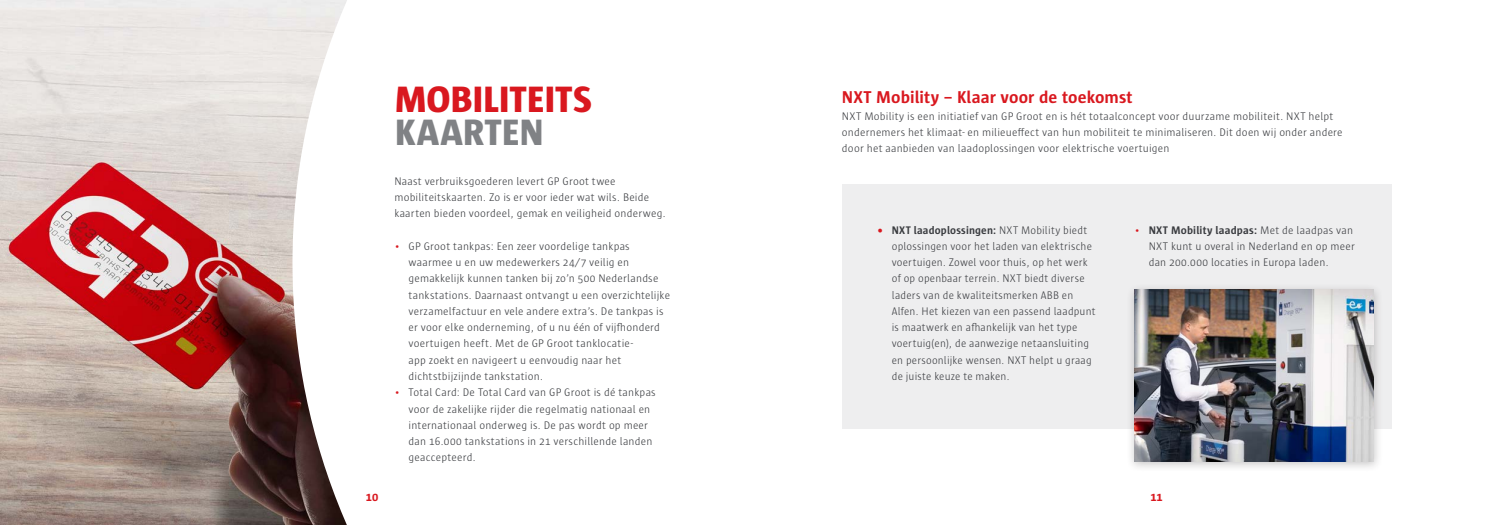
<style>
.page{position:relative;width:1489px;height:525px;background:#fff}
.page>*{position:absolute;margin:0;border:0;box-sizing:border-box;transform-origin:0 0}
.t1{font:800 37.5px "Sun";letter-spacing:-.005em;color:#d9181f}
.t2{font:800 37.5px "Sun";letter-spacing:.005em;color:#808285}
.t3{font:700 17.5px "Sun";letter-spacing:.005em;color:#d9181f}
.t4{font:700 12.5px "Sun";color:#d9181f}
.t5{font:300 11.25px/16.2px "Sun";letter-spacing:.015em;color:#3a3c40}
.s1{color:#d9181f}
.s2{font-weight:700;color:#d9181f}
.s3{font-weight:700}
</style>
<div class="page">
<img style="left:0;top:0;width:292px;height:524px">
<svg style="left:292px;top:0;width:55px;height:524px"></svg>
<div style="left:842px;top:185px;width:549px;height:243px;background:#eeeeef"></div>
<div style="left:1125px;top:283px;width:257px;height:189px;background:#231f20;opacity:.25"></div>
<img style="left:1134px;top:289px;width:239px;height:172px">
<h1 class="t1" style="left:394px;top:78px;width:198px">MOBILITEITS</h1>
<h1 class="t2" style="left:394px;top:112px;width:151px">KAARTEN</h1>
<p class="t5" style="left:394px;top:173px;width:273px">Naast verbruiksgoederen levert GP Groot twee mobiliteitskaarten. Zo is er voor ieder wat wils. Beide kaarten bieden voordeel, gemak en veiligheid onderweg.</p>
<p class="t5" style="left:408px;top:238px;width:263px;text-indent:-14px"><span class="s1">•</span> GP Groot tankpas: Een zeer voordelige tankpas waarmee u en uw medewerkers 24/7 veilig en gemakkelijk kunnen tanken bij zo’n 500 Nederlandse tankstations. Daarnaast ontvangt u een overzichtelijke verzamelfactuur en vele andere extra’s. De tankpas is er voor elke onderneming, of u nu één of vijfhonderd voertuigen heeft. Met de GP Groot tanklocatie-<br>app zoekt en navigeert u eenvoudig naar het dichtstbijzijnde tankstation.</p>
<p class="t5" style="left:408px;top:384px;width:249px;text-indent:-14px"><span class="s1">•</span> Total Card: De Total Card van GP Groot is dé tankpas voor de zakelijke rijder die regelmatig nationaal en internationaal onderweg is. De pas wordt op meer dan 16.000 tankstations in 21 verschillende landen geaccepteerd.</p>
<h2 class="t3" style="left:842px;top:88px;width:292px">NXT Mobility – Klaar voor de toekomst</h2>
<p class="t5" style="left:842px;top:108px;width:502px">NXT Mobility is een initiatief van GP Groot en is hét totaalconcept voor duurzame mobiliteit. NXT helpt ondernemers het klimaat- en milieueffect van hun mobiliteit te minimaliseren. Dit doen wij onder andere door het aanbieden van laadoplossingen voor elektrische voertuigen</p>
<p class="t5" style="left:891px;top:221px;width:205px;text-indent:-14px"><span class="s2">•</span> <span class="s3">NXT laadoplossingen:</span> NXT Mobility biedt oplossingen voor het laden van elektrische voertuigen. Zowel voor thuis, op het werk of op openbaar terrein. NXT biedt diverse laders van de kwaliteitsmerken ABB en Alfen. Het kiezen van een passend laadpunt is maatwerk en afhankelijk van het type voertuig(en), de aanwezige netaansluiting en persoonlijke wensen. NXT helpt u graag de juiste keuze te maken.</p>
<p class="t5" style="left:1148px;top:221px;width:208px;text-indent:-14px"><span class="s1">•</span> <span class="s3">NXT Mobility laadpas:</span> Met de laadpas van<br>NXT kunt u overal in Nederland en op meer dan 200.000 locaties in Europa laden.</p>
<p class="t4" style="left:366px;top:490px;width:14px">10</p>
<p class="t4" style="left:1150px;top:490px;width:14px">11</p>
</div>
